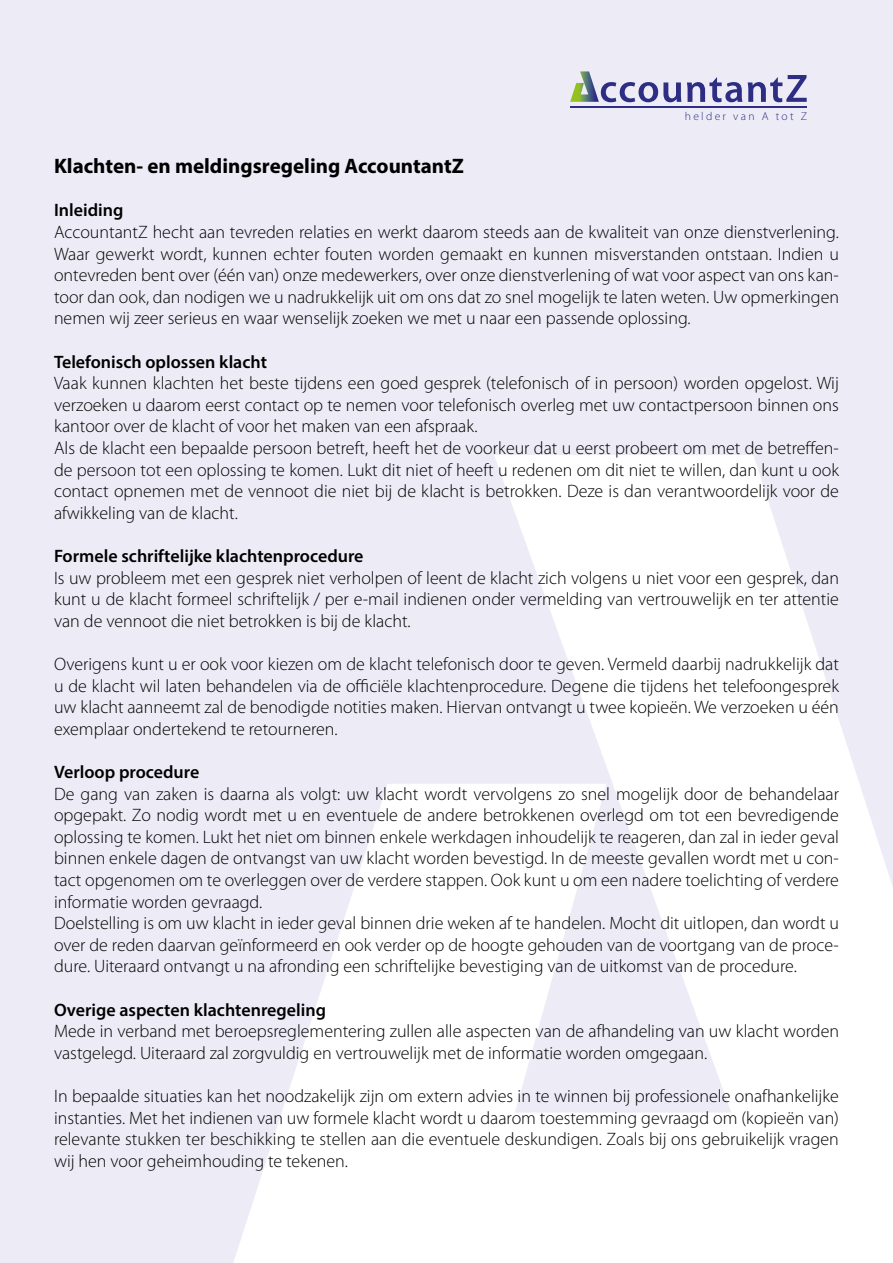
<style>
.page{position:relative;width:893px;height:1263px;background:#edecf6}
.page>*{position:absolute;margin:0;border:0;box-sizing:border-box;transform-origin:0 0}
.t1{font:700 21px "Myriad Pro";color:#000}
.t2{font:300 18px/21.6px "Myriad Pro";color:#000;text-align:justify}
.t3{font:600 18px "Myriad Pro";color:#000}
.t4{font:300 11.4px "Myriad Pro";letter-spacing:.195em;color:#2d2e83}
</style>
<div class="page">
<svg style="left:234px;top:455px;width:659px;height:808px;fill:#fff"></svg>
<hr style="left:570px;top:106px;width:237px;height:2px;background:#2d2e83">
<svg style="left:570px;top:71px;width:111px;height:31px"></svg>
<svg style="left:687px;top:77px;width:55px;height:25px"></svg>
<svg style="left:748px;top:75px;width:59px;height:27px"></svg>
<p class="t4" style="left:685px;top:110px;width:124px">helder van A tot Z</p>
<p class="t1" style="left:54px;top:152px;width:411px">Klachten- en meldingsregeling AccountantZ</p>
<p class="t3" style="left:54px;top:199px;width:71px">Inleiding</p>
<p class="t2" style="left:54px;top:221px;width:787px">AccountantZ hecht aan tevreden relaties en werkt daarom steeds aan de kwaliteit van onze dienstverlening.<br>Waar gewerkt wordt, kunnen echter fouten worden gemaakt en kunnen misverstanden ontstaan. Indien u ontevreden bent over (één van) onze medewerkers, over onze dienstverlening of wat voor aspect van ons kan&shy;toor dan ook, dan nodigen we u nadrukkelijk uit om ons dat zo snel mogelijk te laten weten. Uw opmerkingen nemen wij zeer serieus en waar wenselijk zoeken we met u naar een passende oplossing.</p>
<p class="t3" style="left:54px;top:350px;width:215px">Telefonisch oplossen klacht</p>
<p class="t2" style="left:54px;top:373px;width:786px;text-align:left">Vaak kunnen klachten het beste tijdens een goed gesprek (telefonisch of in persoon) worden opgelost. Wij verzoeken u daarom eerst contact op te nemen voor telefonisch overleg met uw contactpersoon binnen ons kantoor over de klacht of voor het maken van een afspraak.<br>Als de klacht een bepaalde persoon betreft, heeft het de voorkeur dat u eerst probeert om met de betreffen&shy;de persoon tot een oplossing te komen. Lukt dit niet of heeft u redenen om dit niet te willen, dan kunt u ook contact opnemen met de vennoot die niet bij de klacht is betrokken. Deze is dan verantwoordelijk voor de afwikkeling van de klacht.</p>
<p class="t3" style="left:54px;top:544px;width:311px">Formele schriftelijke klachtenprocedure</p>
<p class="t2" style="left:54px;top:567px;width:786px">Is uw probleem met een gesprek niet verholpen of leent de klacht zich volgens u niet voor een gesprek, dan kunt u de klacht formeel schriftelijk / per e-mail indienen onder vermelding van vertrouwelijk en ter attentie van de vennoot die niet betrokken is bij de klacht.</p>
<p class="t2" style="left:54px;top:653px;width:786px">Overigens kunt u er ook voor kiezen om de klacht telefonisch door te geven. Vermeld daarbij nadrukkelijk dat u de klacht wil laten behandelen via de officiële klachtenprocedure. Degene die tijdens het telefoongesprek uw klacht aanneemt zal de benodigde notities maken. Hiervan ontvangt u twee kopieën. We verzoeken u één exemplaar ondertekend te retourneren.</p>
<p class="t3" style="left:54px;top:760px;width:147px">Verloop procedure</p>
<p class="t2" style="left:54px;top:783px;width:787px;text-align:left">De gang van zaken is daarna als volgt: uw klacht wordt vervolgens zo snel mogelijk door de behandelaar opgepakt. Zo nodig wordt met u en eventuele de andere betrokkenen overlegd om tot een bevredigende oplossing te komen. Lukt het niet om binnen enkele werkdagen inhoudelijk te reageren, dan zal in ieder geval binnen enkele dagen de ontvangst van uw klacht worden bevestigd. In de meeste gevallen wordt met u con&shy;tact opgenomen om te overleggen over de verdere stappen. Ook kunt u om een nadere toelichting of verdere informatie worden gevraagd.<br>Doelstelling is om uw klacht in ieder geval binnen drie weken af te handelen. Mocht dit uitlopen, dan wordt u over de reden daarvan geïnformeerd en ook verder op de hoogte gehouden van de voortgang van de proce&shy;dure. Uiteraard ontvangt u na afronding een schriftelijke bevestiging van de uitkomst van de procedure.</p>
<p class="t3" style="left:54px;top:998px;width:274px">Overige aspecten klachtenregeling</p>
<p class="t2" style="left:54px;top:1021px;width:786px">Mede in verband met beroepsreglementering zullen alle aspecten van de afhandeling van uw klacht worden vastgelegd. Uiteraard zal zorgvuldig en vertrouwelijk met de informatie worden omgegaan.</p>
<p class="t2" style="left:54px;top:1085px;width:787px">In bepaalde situaties kan het noodzakelijk zijn om extern advies in te winnen bij professionele onafhankelijke instanties. Met het indienen van uw formele klacht wordt u daarom toestemming gevraagd om (kopieën van) relevante stukken ter beschikking te stellen aan die eventuele deskundigen. Zoals bij ons gebruikelijk vragen wij hen voor geheimhouding te tekenen.</p>
</div>
